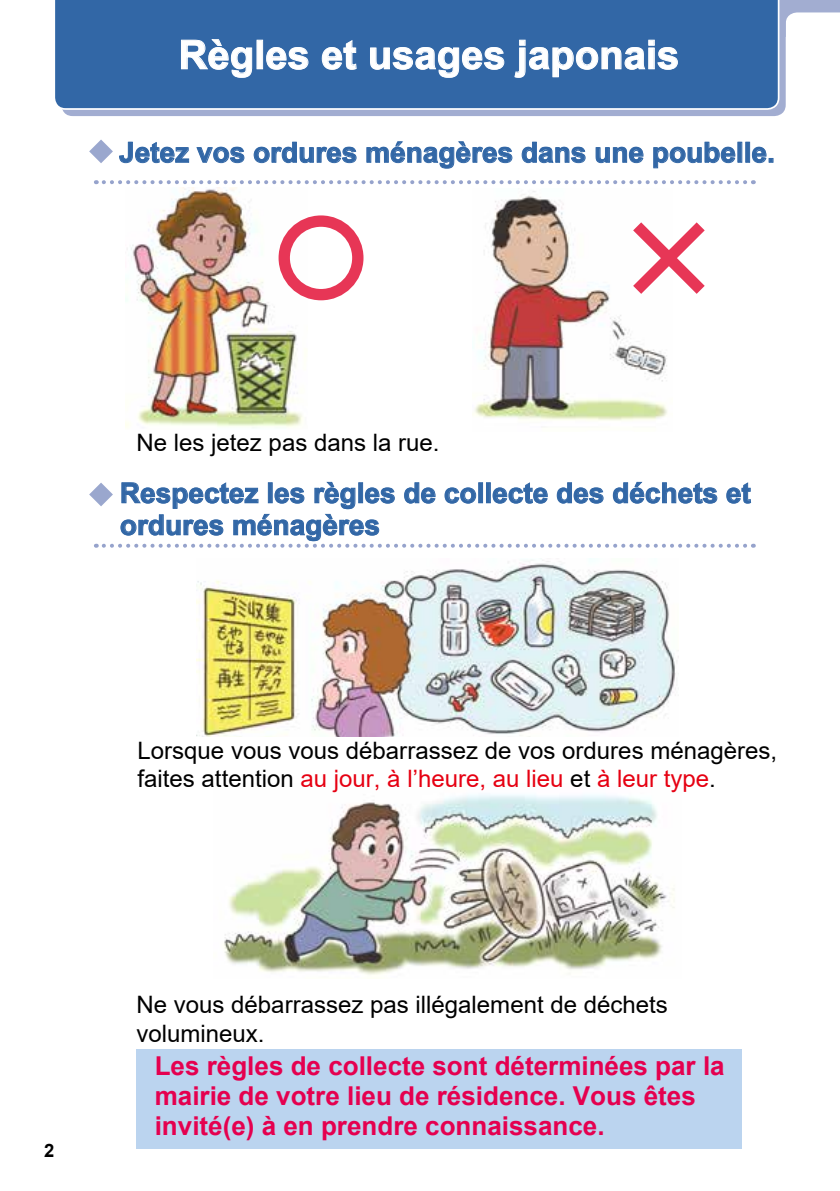
<style>
.page{position:relative;width:840px;height:1191px;background:#fff}
.page>*{position:absolute;margin:0;border:0;box-sizing:border-box;transform-origin:0 0}
.t1{font:700 40px "Arial";color:#fff}
.t2{font:700 28px/32px "Arial";color:#3267a6}
.t3{font:700 26px/30px "Arial";color:#e5004f}
.t4{font:24px/28px "Arial";color:#000}
.t5{font:700 18.4px "Arial";color:#000}
.s1{color:#e60012}
</style>
<div class="page">
<div style="left:136px;top:1049px;width:605px;height:99px;background:#bbd4ef"></div>
<img style="left:125px;top:187px;width:182px;height:241px">
<img style="left:472px;top:191px;width:196px;height:230px">
<img style="left:224px;top:794px;width:451px;height:181px">
<img style="left:196px;top:558px;width:480px;height:178px">
<div style="left:278px;top:215px;width:85px;height:85px;border:11px solid #e73656;border-radius:50%"></div>
<svg style="left:620px;top:210px;width:85px;height:96px"></svg>
<svg style="left:104px;top:180px;width:649px;height:4px"></svg>
<svg style="left:119px;top:142px;width:70px;height:21px"></svg>
<svg style="left:196px;top:147px;width:48px;height:16px"></svg>
<svg style="left:253px;top:142px;width:103px;height:21px"></svg>
<svg style="left:366px;top:141px;width:146px;height:28px"></svg>
<svg style="left:521px;top:142px;width:64px;height:21px"></svg>
<svg style="left:595px;top:147px;width:48px;height:16px"></svg>
<svg style="left:653px;top:142px;width:82px;height:26px"></svg>
<div style="left:745px;top:142px;width:4px;height:21px;border:1px solid #3267a6"></div>
<svg style="left:752px;top:147px;width:20px;height:16px"></svg>
<svg style="left:89px;top:139px;width:24px;height:24px"></svg>
<svg style="left:89px;top:482px;width:664px;height:66px"></svg>
<div style="left:316px;top:0;width:523px;height:36px;background:#a2add1"></div>
<svg style="left:785px;top:12px;width:54px;height:66px"></svg>
<div style="left:62px;top:0;width:723px;height:116px;background:#a2add1"></div>
<div style="left:55px;top:0;width:724px;height:110px;background:#3267a6"></div>
<svg style="left:180px;top:38px;width:72px;height:40px;background:#527fb4"></svg>
<div style="left:256px;top:40px;width:7px;height:29px;border:1px solid #fff"></div>
<svg style="left:265px;top:47px;width:44px;height:23px"></svg>
<svg style="left:321px;top:39px;width:36px;height:31px"></svg>
<svg style="left:369px;top:47px;width:135px;height:31px;background:#5681b5"></svg>
<svg style="left:513px;top:39px;width:165px;height:39px;background:#4e7bb2"></svg>
<h1 class="t1" style="left:178px;top:27px;width:502px">Règles et usages japonais</h1>
<p class="t2" style="left:119px;top:137px;width:657px">Jetez vos ordures ménagères dans une poubelle.</p>
<p class="t4" style="left:136px;top:428px;width:304px">Ne les jetez pas dans la rue.</p>
<p class="t2" style="left:120px;top:477px;width:632px">Respectez les règles de collecte des déchets et ordures ménagères</p>
<p class="t4" style="left:137px;top:736px;width:640px">Lorsque vous vous débarrassez de vos ordures ménagères, faites attention <span class="s1">au jour, à l’heure, au lieu</span> et <span class="s1">à leur type</span>.</p>
<p class="t5" style="left:44px;top:1137px;width:12px">2</p>
<p class="t4" style="left:136px;top:990px;width:532px;line-height:28.8px">Ne vous débarrassez pas illégalement de déchets volumineux.</p>
<p class="t3" style="left:155px;top:1050px;width:571px">Les règles de collecte sont déterminées par la mairie de votre lieu de résidence. Vous êtes invité(e) à en prendre connaissance.</p>
</div>
